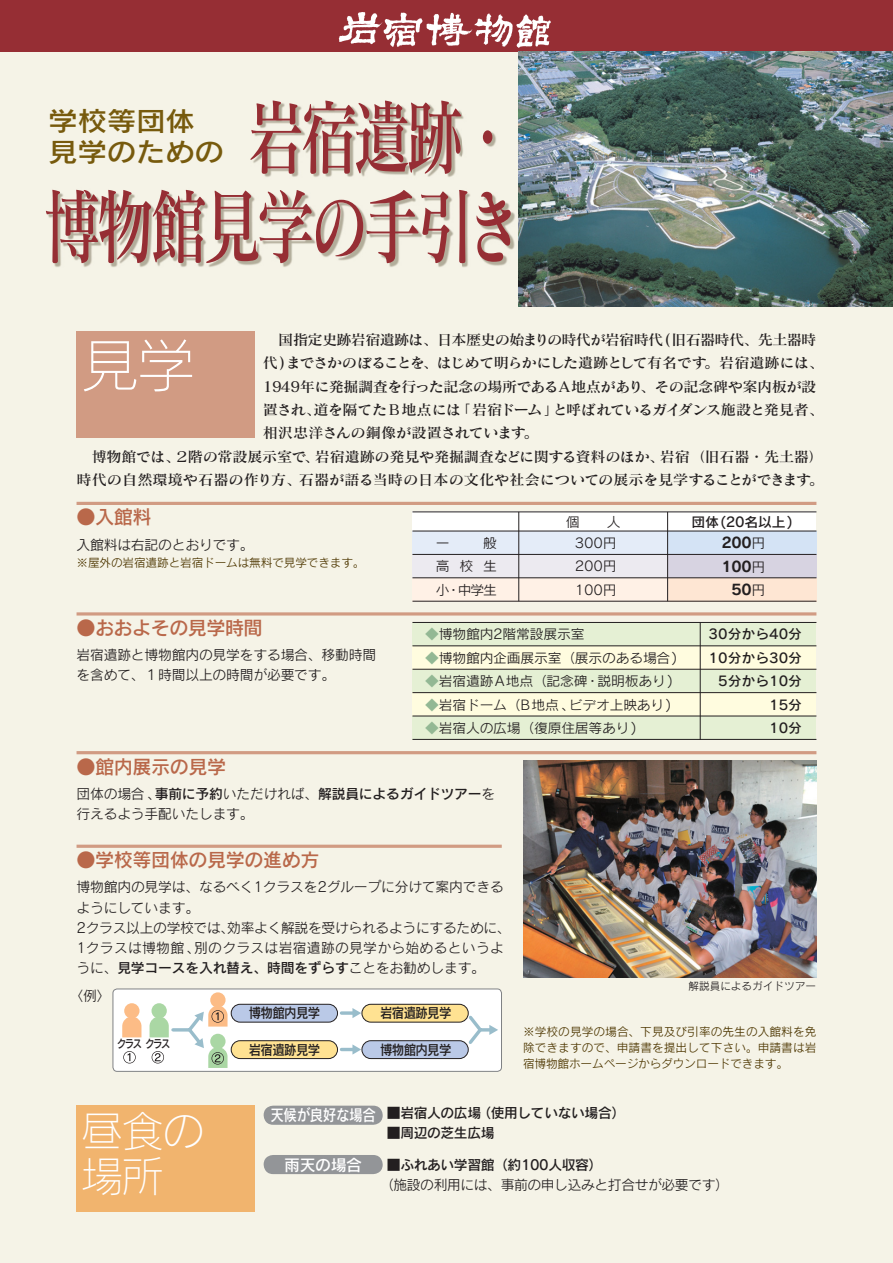
<style>
.page{position:relative;width:893px;height:1263px;background:#fff}
.page>*{position:absolute;margin:0;border:0;box-sizing:border-box;transform-origin:0 0}
.t1{font:82.95px/89.2px "Matisse Pro DB 90 pv RKSJ H";letter-spacing:-.08em;color:#962e34;text-align:right;scale:.7 1}
.t2{font:58.5px "Rodin Pro L 90 pv RKSJ H";color:#fff}
.t3{font:42.45px/44.7px "Rodin Pro L 90 pv RKSJ H";color:#fff}
.t4{font:26.85px/30.9px "Rodin Pro DB 90 pv RKSJ H";letter-spacing:-.015em;color:#775a0d;scale:1.11 1}
.t5{font:19.2px "Rodin Pro DB 90 pv RKSJ H";letter-spacing:-.025em;color:#b9684a}
.t6{font:15.9px "Rodin Pro DB 90 pv RKSJ H";letter-spacing:-.03em;color:#fff;scale:.85 1}
.t7{font:15.9px "Rodin Pro DB 90 pv RKSJ H";letter-spacing:-.03em;color:#fff}
.t8{font:14.4px "Matisse Pro DB 90 pv RKSJ H";letter-spacing:-.035em;color:#231f20;scale:1.05 1}
.t9{font:14.4px "Matisse Pro DB 90 pv RKSJ H";letter-spacing:-.06em;color:#231f20;scale:1.05 1}
.t10{font:14.4px "Matisse Pro DB 90 pv RKSJ H";color:#231f20;scale:1.05 1}
.t11{font:14.4px/23.4px "Rodin Pro B 90 pv RKSJ H";letter-spacing:-.015em;color:#231f20;text-align:right}
.t12{font:13.8px/20.2px "Rodin Pro M 90 pv RKSJ H";letter-spacing:-.015em;color:#231f20}
.t13{font:13.8px "Rodin Pro DB 90 pv RKSJ H";letter-spacing:-.03em;color:#231f20}
.t14{font:13.8px "Rodin Pro DB 90 pv RKSJ H";letter-spacing:-.03em;color:#231f20;scale:.9 1}
.t15{font:13.35px/23.4px "Rodin Pro M 90 pv RKSJ H";letter-spacing:-.015em;color:#231f20;text-align:justify}
.t16{font:13.35px/23.4px "Rodin Pro DB 90 pv RKSJ H";color:#231f20;text-align:right}
.t17{font:11.7px/15.9px "Rodin Pro M 90 pv RKSJ H";letter-spacing:-.015em;color:#4d3600;text-align:justify}
.t18{font:11.7px "Rodin Pro DB 90 pv RKSJ H";letter-spacing:-.13em;color:#231f20;scale:.8 1}
.t19{font:10.65px "Rodin Pro M 90 pv RKSJ H";color:#231f20}
.s1{font-family:"Rodin Pro M 90 pv RKSJ H";font-size:13.35px}
.s2{color:#93b894}
.s3{font-family:"Rodin Pro M 90 pv RKSJ H"}
</style>
<div class="page">
<div style="left:0;top:51px;width:893px;height:1212px;background:#f5f3e7"></div>
<div style="left:264px;top:1106px;width:119px;height:19px;background:#939598;border-radius:10px"></div>
<img style="left:48px;top:102px;width:467px;height:165px">
<div style="left:0;top:0;width:893px;height:51px;background:#962e34"></div>
<div style="left:412px;top:512px;width:404px;height:19px;background:#fff"></div>
<div style="left:412px;top:531px;width:256px;height:23px;background:#e4ecf8"></div>
<div style="left:668px;top:531px;width:148px;height:23px;background:#d4e3f5"></div>
<div style="left:412px;top:554px;width:256px;height:24px;background:#eceaf0"></div>
<div style="left:668px;top:554px;width:148px;height:24px;background:#d7d3e1"></div>
<div style="left:412px;top:578px;width:256px;height:23px;background:#fff1e6"></div>
<div style="left:668px;top:578px;width:148px;height:23px;background:#fee6d3"></div>
<div style="left:412px;top:622px;width:404px;height:24px;background:#e5f0d4"></div>
<div style="left:412px;top:669px;width:404px;height:24px;background:#e5f0d4"></div>
<div style="left:412px;top:716px;width:404px;height:23px;background:#e5f0d4"></div>
<div style="left:412px;top:646px;width:404px;height:23px;background:#fffcdf"></div>
<div style="left:412px;top:693px;width:404px;height:23px;background:#fffcdf"></div>
<img style="left:523px;top:761px;width:293px;height:216px">
<hr style="left:77px;top:502px;width:739px;height:3px;background:#d19b83">
<hr style="left:77px;top:612px;width:739px;height:3px;background:#d19b83">
<hr style="left:77px;top:751px;width:739px;height:3px;background:#d19b83">
<hr style="left:77px;top:845px;width:425px;height:3px;background:#d19b83">
<div style="left:264px;top:1155px;width:119px;height:19px;background:#939598;border-radius:10px"></div>
<hr style="left:412px;top:511px;width:404px;height:1px;background:#231f20">
<hr style="left:412px;top:531px;width:404px;height:1px;background:#231f20">
<hr style="left:412px;top:577px;width:404px;height:1px;background:#231f20">
<hr style="left:412px;top:601px;width:404px;height:1px;background:#231f20">
<hr style="left:412px;top:622px;width:404px;height:1px;background:#231f20">
<hr style="left:412px;top:646px;width:404px;height:1px;background:#231f20">
<hr style="left:412px;top:669px;width:404px;height:1px;background:#231f20">
<hr style="left:412px;top:692px;width:404px;height:1px;background:#231f20">
<hr style="left:412px;top:716px;width:404px;height:1px;background:#231f20">
<hr style="left:412px;top:739px;width:404px;height:1px;background:#231f20">
<hr style="left:518px;top:512px;width:1px;height:89px;background:#231f20">
<hr style="left:667px;top:512px;width:1px;height:89px;background:#231f20">
<hr style="left:700px;top:622px;width:1px;height:118px;background:#231f20">
<hr style="left:412px;top:554px;width:404px;height:1px;background:#231f20">
<div style="left:113px;top:989px;width:388px;height:82px;background:#fff;border-radius:4px"></div>
<svg style="left:466px;top:1013px;width:32px;height:34px"></svg>
<svg style="left:341px;top:1011px;width:11px;height:4px"></svg>
<svg style="left:352px;top:1008px;width:9px;height:10px"></svg>
<svg style="left:341px;top:1044px;width:20px;height:10px"></svg>
<div style="left:210px;top:992px;width:16px;height:16px;background:#fcbc86;border-radius:50%"></div>
<div style="left:124px;top:1003px;width:16px;height:15px;background:#fcbc86;border-radius:50%"></div>
<svg style="left:122px;top:1016px;width:19px;height:21px"></svg>
<svg style="left:151px;top:1003px;width:16px;height:15px"></svg>
<div style="left:231px;top:1004px;width:106px;height:18px;background:#bac9e7;border-radius:9px"></div>
<div style="left:231px;top:1004px;width:107px;height:18px;border:1px solid #231f20;border-radius:9px"></div>
<div style="left:362px;top:1004px;width:106px;height:18px;background:#ffe292;border-radius:9px"></div>
<div style="left:362px;top:1004px;width:106px;height:18px;border:1px solid #231f20;border-radius:9px"></div>
<div style="left:231px;top:1041px;width:106px;height:17px;background:#ffe292;border-radius:9px"></div>
<div style="left:231px;top:1040px;width:107px;height:19px;border:1px solid #231f20;border-radius:9px"></div>
<div style="left:362px;top:1041px;width:106px;height:17px;background:#bac9e7;border-radius:9px"></div>
<div style="left:362px;top:1040px;width:106px;height:19px;border:1px solid #231f20;border-radius:9px"></div>
<svg style="left:123px;top:1051px;width:13px;height:12px"></svg>
<svg style="left:150px;top:1006px;width:78px;height:62px"></svg>
<div style="left:113px;top:989px;width:389px;height:82px;border:1px solid #808285;border-radius:4px"></div>
<div style="left:77px;top:1106px;width:178px;height:106px;background:#f1b46e"></div>
<img style="left:519px;top:51px;width:374px;height:255px">
<img style="left:338px;top:12px;width:213px;height:36px">
<div style="left:77px;top:332px;width:178px;height:106px;background:#d19b83"></div>
<h1 class="t1" style="left:43px;top:103px;width:686px">岩宿遺跡・<br>博物館見学の手引き</h1>
<h3 class="t4" style="left:48px;top:109px;width:160px">学校等団体見学のための</h3>
<p class="t8" style="left:263px;top:334px;width:529px">　国指定史跡岩宿遺跡は、日本歴史の始まりの時代が岩宿時代(旧石器時代、先土器時</p>
<p class="t9" style="left:263px;top:357px;width:536px">代 )までさかのぼることを、はじめて明らかにした遺跡として有名です。岩宿遺跡には、</p>
<p class="t8" style="left:263px;top:381px;width:529px">1949年に発掘調査を行った記念の場所であるA地点があり、その記念碑や案内板が設</p>
<p class="t9" style="left:263px;top:404px;width:536px">置され、道を隔てた B 地点には｢岩宿ドーム｣と呼ばれているガイダンス施設と発見者、</p>
<p class="t8" style="left:263px;top:428px;width:264px">相沢忠洋さんの銅像が設置されています。</p>
<p class="t8" style="left:77px;top:451px;width:713px">　博物館では、２階の常設展示室で、岩宿遺跡の発見や発掘調査などに関する資料のほか、岩宿（旧石器・先土器）</p>
<p class="t10" style="left:77px;top:474px;width:713px">時代の自然環境や石器の作り方、石器が語る当時の日本の文化や社会についての展示を見学することができます。</p>
<h2 class="t2" style="left:81px;top:343px;width:116px">見学</h2>
<h3 class="t5" style="left:77px;top:510px;width:77px">●入館料</h3>
<p class="t12" style="left:77px;top:536px;width:179px">入館料は右記のとおりです。</p>
<p class="t17" style="left:77px;top:556px;width:290px">※屋外の岩宿遺跡と岩宿ドームは無料で見学できます。</p>
<h3 class="t5" style="left:77px;top:620px;width:188px">●おおよその見学時間</h3>
<p class="t12" style="left:77px;top:647px;width:301px">岩宿遺跡と博物館内の見学をする場合、移動時間を含めて、１時間以上の時間が必要です。</p>
<h3 class="t5" style="left:77px;top:759px;width:151px">●館内展示の見学</h3>
<p class="t15" style="left:436px;top:533px;width:63px;text-indent:47px">般高校生小･中学生</p>
<p class="t15" style="left:436px;top:533px;width:15px">一</p>
<p class="t15" style="left:566px;top:512px;width:56px">個　　人</p>
<p class="t16" style="left:691px;top:512px;width:103px">団体 (20名以上 )</p>
<p class="t11" style="left:721px;top:533px;width:45px">200<span class="s1">円<br></span>100<span class="s1">円<br></span>50<span class="s1">円</span></p>
<p class="t15" style="left:575px;top:533px;width:43px">300円200円100円</p>
<p class="t15" style="left:425px;top:624px;width:161px"><span class="s2">◆</span>博物館内2階常設展示室</p>
<p class="t15" style="left:425px;top:648px;width:254px"><span class="s2">◆</span>博物館内企画展示室（展示のある場合 )</p>
<p class="t15" style="left:425px;top:671px;width:249px"><span class="s2">◆</span>岩宿遺跡A地点（記念碑･説明板あり )</p>
<p class="t15" style="left:425px;top:695px;width:248px"><span class="s2">◆</span>岩宿ドーム（B地点､ビデオ上映あり )</p>
<p class="t15" style="left:425px;top:718px;width:213px"><span class="s2">◆</span>岩宿人の広場（復原住居等あり )</p>
<p class="t16" style="left:709px;top:624px;width:95px">30分から40分<br>10分から30分<br>5分から10分<br>15分<br>10分</p>
<p class="t13" style="left:77px;top:788px;width:420px"><span class="s3">団体の場合､</span>事前に予約<span class="s3">いただければ、</span>解説員によるガイドツアー<span class="s3">を</span></p>
<p class="t12" style="left:77px;top:805px;width:179px">行えるよう手配いたします。</p>
<h3 class="t5" style="left:77px;top:853px;width:244px">●学校等団体の見学の進め方</h3>
<p class="t12" style="left:77px;top:879px;width:436px">博物館内の見学は、なるべく1クラスを2グループに分けて案内できるようにしています。<br>2クラス以上の学校では、効率よく解説を受けられるようにするために、<br>1クラスは博物館､別のクラスは岩宿遺跡の見学から始めるというよ</p>
<p class="t13" style="left:77px;top:963px;width:410px"><span class="s3">うに、</span>見学コースを入れ替え、時間をずらす<span class="s3">ことをお勧めします。</span></p>
<p class="t12" style="left:70px;top:987px;width:43px">〈例〉</p>
<p class="t14" style="left:249px;top:1008px;width:81px">博物館内見学</p>
<p class="t14" style="left:380px;top:1008px;width:81px">岩宿遺跡見学</p>
<p class="t18" style="left:117px;top:1039px;width:68px">クラスクラス</p>
<p class="t14" style="left:249px;top:1044px;width:81px">岩宿遺跡見学</p>
<p class="t14" style="left:380px;top:1044px;width:81px">博物館内見学</p>
<p class="t19" style="left:688px;top:981px;width:129px">解説員によるガイドツアー</p>
<p class="t17" style="left:523px;top:1025px;width:295px">※学校の見学の場合、下見及び引率の先生の入館料を免除できますので、申請書を提出して下さい。申請書は岩宿博物館ホームページからダウンロードできます。</p>
<h3 class="t3" style="left:81px;top:1114px;width:126px">昼食の場所</h3>
<p class="t6" style="left:270px;top:1109px;width:126px">天候が良好な場合</p>
<p class="t7" style="left:284px;top:1158px;width:79px">雨天の場合</p>
<p class="t13" style="left:387px;top:1107px;width:240px">■岩宿人の広場（使用していない場合）</p>
<p class="t13" style="left:387px;top:1127px;width:109px">■周辺の芝生広場</p>
<p class="t13" style="left:387px;top:1159px;width:217px">■ふれあい学習館（約100人収容）</p>
<p class="t12" style="left:380px;top:1176px;width:350px">（施設の利用には、事前の申し込みと打合せが必要です）</p>
</div>
